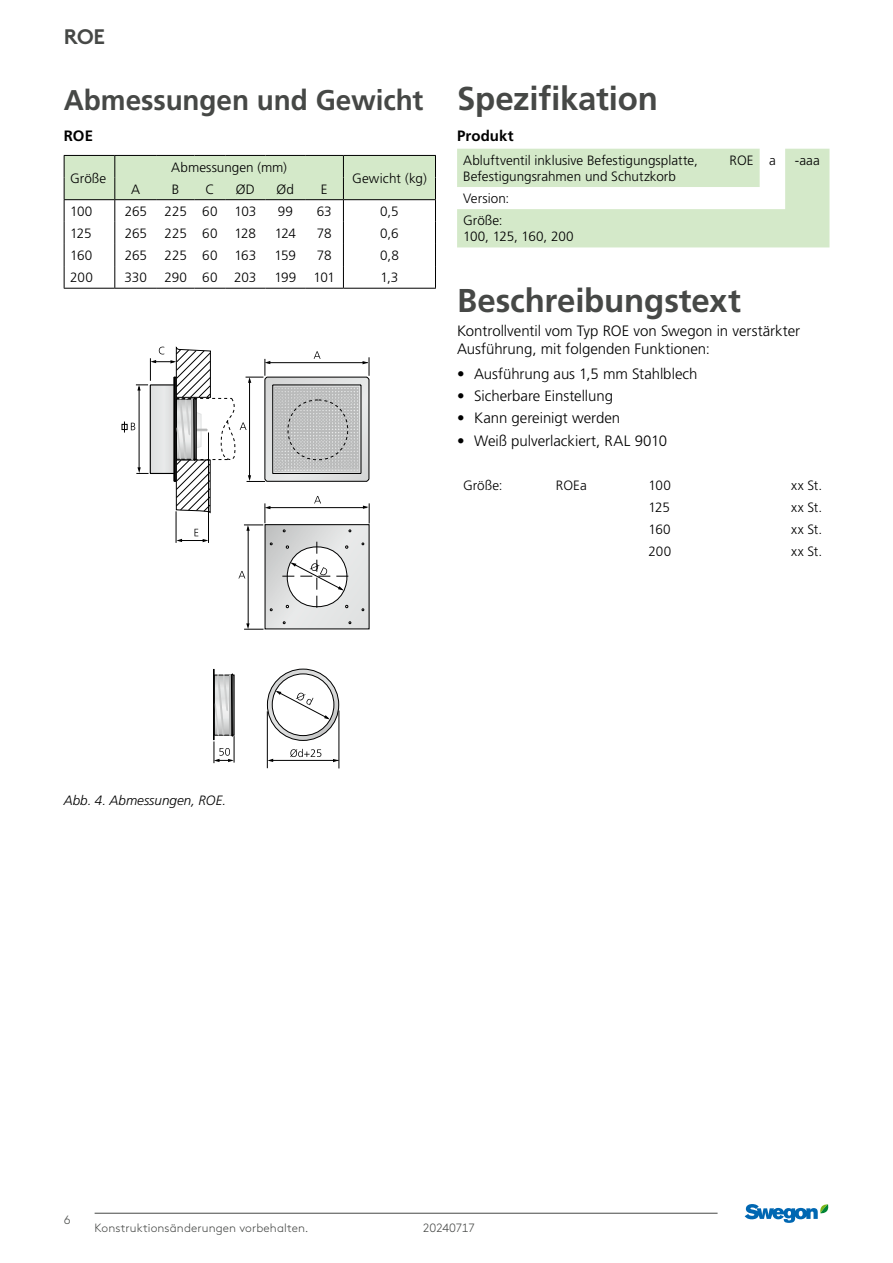
<style>
.page{position:relative;width:893px;height:1263px;background:#fff}
.page>*{position:absolute;margin:0;border:0;box-sizing:border-box;transform-origin:0 0}
.t1{font:700 33px "Frutiger LT Pro";letter-spacing:-.005em;color:#464846}
.t2{font:700 28.5px "Frutiger LT Pro";letter-spacing:-.005em;color:#464846}
.t3{font:700 21px "Swegon Brown";color:#464846}
.t4{font:300 15px/18px "Frutiger LT Pro";letter-spacing:-.005em;color:#000}
.t5{font:700 15px "Frutiger LT Pro";letter-spacing:.005em;color:#000}
.t6{font:300 13.5px/16.2px "Frutiger LT Pro";color:#000}
.t7{font:italic 300 13.5px "Frutiger LT Pro";color:#000}
.t8{font:300 12px "Swegon Brown";letter-spacing:.01em;color:#464846}
.t9{font:300 12px "Swegon Brown";letter-spacing:-.045em;color:#464846}
</style>
<div class="page">
<svg style="left:745px;top:1204px;width:84px;height:19px"></svg>
<hr style="left:95px;top:1213px;width:623px;height:1px;background:#464846">
<hr style="left:64px;top:288px;width:51px;height:1px;background:#000">
<hr style="left:115px;top:288px;width:42px;height:1px;background:#000">
<hr style="left:157px;top:288px;width:38px;height:1px;background:#000">
<hr style="left:195px;top:288px;width:30px;height:1px;background:#000">
<hr style="left:225px;top:288px;width:40px;height:1px;background:#000">
<hr style="left:265px;top:288px;width:40px;height:1px;background:#000">
<hr style="left:305px;top:288px;width:38px;height:1px;background:#000">
<svg style="left:64px;top:155px;width:372px;height:133px"></svg>
<hr style="left:343px;top:288px;width:93px;height:1px;background:#000">
<svg style="left:457px;top:149px;width:372px;height:98px"></svg>
<hr style="left:267px;top:711px;width:1px;height:57px;background:#000">
<hr style="left:339px;top:710px;width:1px;height:58px;background:#000">
<svg style="left:121px;top:346px;width:249px;height:418px"></svg>
<h3 class="t3" style="left:64px;top:20px;width:43px">ROE</h3>
<h2 class="t2" style="left:64px;top:83px;width:361px">Abmessungen und Gewicht</h2>
<p class="t5" style="left:64px;top:126px;width:31px">ROE</p>
<p class="t6" style="left:70px;top:170px;width:38px">Größe</p>
<p class="t6" style="left:171px;top:159px;width:117px">Abmessungen (mm)</p>
<p class="t6" style="left:352px;top:170px;width:76px">Gewicht (kg)</p>
<p class="t6" style="left:131px;top:181px;width:11px">A</p>
<p class="t6" style="left:172px;top:181px;width:9px">B</p>
<p class="t6" style="left:205px;top:181px;width:11px">C</p>
<p class="t6" style="left:236px;top:181px;width:21px">ØD</p>
<p class="t6" style="left:277px;top:181px;width:19px">Ød</p>
<p class="t6" style="left:321px;top:181px;width:8px">E</p>
<p class="t6" style="left:70px;top:203px;width:24px">100</p>
<p class="t6" style="left:125px;top:203px;width:24px">265</p>
<p class="t6" style="left:165px;top:203px;width:54px">225 60</p>
<p class="t6" style="left:234px;top:203px;width:23px">103</p>
<p class="t6" style="left:278px;top:203px;width:17px">99</p>
<p class="t6" style="left:317px;top:203px;width:17px">63</p>
<p class="t6" style="left:380px;top:203px;width:20px">0,5</p>
<p class="t6" style="left:70px;top:225px;width:23px">125</p>
<p class="t6" style="left:125px;top:225px;width:24px">265</p>
<p class="t6" style="left:165px;top:225px;width:54px">225 60</p>
<p class="t6" style="left:235px;top:225px;width:23px">128</p>
<p class="t6" style="left:275px;top:225px;width:23px">124</p>
<p class="t6" style="left:317px;top:225px;width:16px">78</p>
<p class="t6" style="left:380px;top:225px;width:20px">0,6</p>
<p class="t6" style="left:70px;top:247px;width:24px">160</p>
<p class="t6" style="left:125px;top:247px;width:24px">265</p>
<p class="t6" style="left:165px;top:247px;width:54px">225 60</p>
<p class="t6" style="left:234px;top:247px;width:23px">163</p>
<p class="t6" style="left:275px;top:247px;width:23px">159</p>
<p class="t6" style="left:317px;top:247px;width:16px">78</p>
<p class="t6" style="left:380px;top:247px;width:20px">0,8</p>
<p class="t6" style="left:70px;top:269px;width:24px">200</p>
<p class="t6" style="left:125px;top:269px;width:24px">330</p>
<p class="t6" style="left:164px;top:269px;width:94px">290 60 203</p>
<p class="t6" style="left:274px;top:269px;width:24px">199</p>
<p class="t6" style="left:314px;top:269px;width:23px">101</p>
<p class="t6" style="left:380px;top:269px;width:19px">1,3</p>
<h1 class="t1" style="left:457px;top:79px;width:202px">Spezifikation</h1>
<p class="t5" style="left:457px;top:126px;width:58px">Produkt</p>
<p class="t6" style="left:463px;top:152px;width:236px">Abluftventil inklusive Befestigungsplatte,<br>Befestigungsrahmen und Schutzkorb</p>
<p class="t6" style="left:729px;top:152px;width:48px">ROE a</p>
<p class="t6" style="left:795px;top:152px;width:26px">-aaa</p>
<p class="t6" style="left:463px;top:187px;width:48px;line-height:22.2px">Version:<br>Größe:</p>
<p class="t6" style="left:463px;top:229px;width:112px">100, 125, 160, 200</p>
<h1 class="t1" style="left:457px;top:281px;width:285px">Beschreibungstext</h1>
<p class="t4" style="left:457px;top:322px;width:345px">Kontrollventil vom Typ ROE von Swegon in verstärkter<br>Ausführung, mit folgenden Funktionen:</p>
<p class="t4" style="left:457px;top:365px;width:242px">• Ausführung aus 1,5 mm Stahlblech</p>
<p class="t4" style="left:457px;top:387px;width:157px">• Sicherbare Einstellung</p>
<p class="t4" style="left:457px;top:409px;width:165px">• Kann gereinigt werden</p>
<p class="t4" style="left:457px;top:431px;width:211px">• Weiß pulverlackiert, RAL 9010</p>
<p class="t6" style="left:463px;top:477px;width:41px">Größe:</p>
<p class="t6" style="left:556px;top:477px;width:33px">ROEa</p>
<p class="t6" style="left:649px;top:477px;width:24px">100</p>
<p class="t6" style="left:791px;top:477px;width:33px">xx St.</p>
<p class="t6" style="left:649px;top:499px;width:23px">125</p>
<p class="t6" style="left:791px;top:499px;width:33px">xx St.</p>
<p class="t6" style="left:649px;top:521px;width:24px">160</p>
<p class="t6" style="left:791px;top:521px;width:33px">xx St.</p>
<p class="t6" style="left:649px;top:544px;width:24px">200</p>
<p class="t6" style="left:791px;top:544px;width:33px">xx St.</p>
<p class="t7" style="left:64px;top:792px;width:164px">Abb. 4. Abmessungen, ROE.</p>
<p class="t8" style="left:64px;top:1211px;width:8px">6</p>
<p class="t8" style="left:95px;top:1219px;width:215px">Konstruktionsänderungen vorbehalten.</p>
<p class="t9" style="left:423px;top:1219px;width:54px">20240717</p>
</div>
